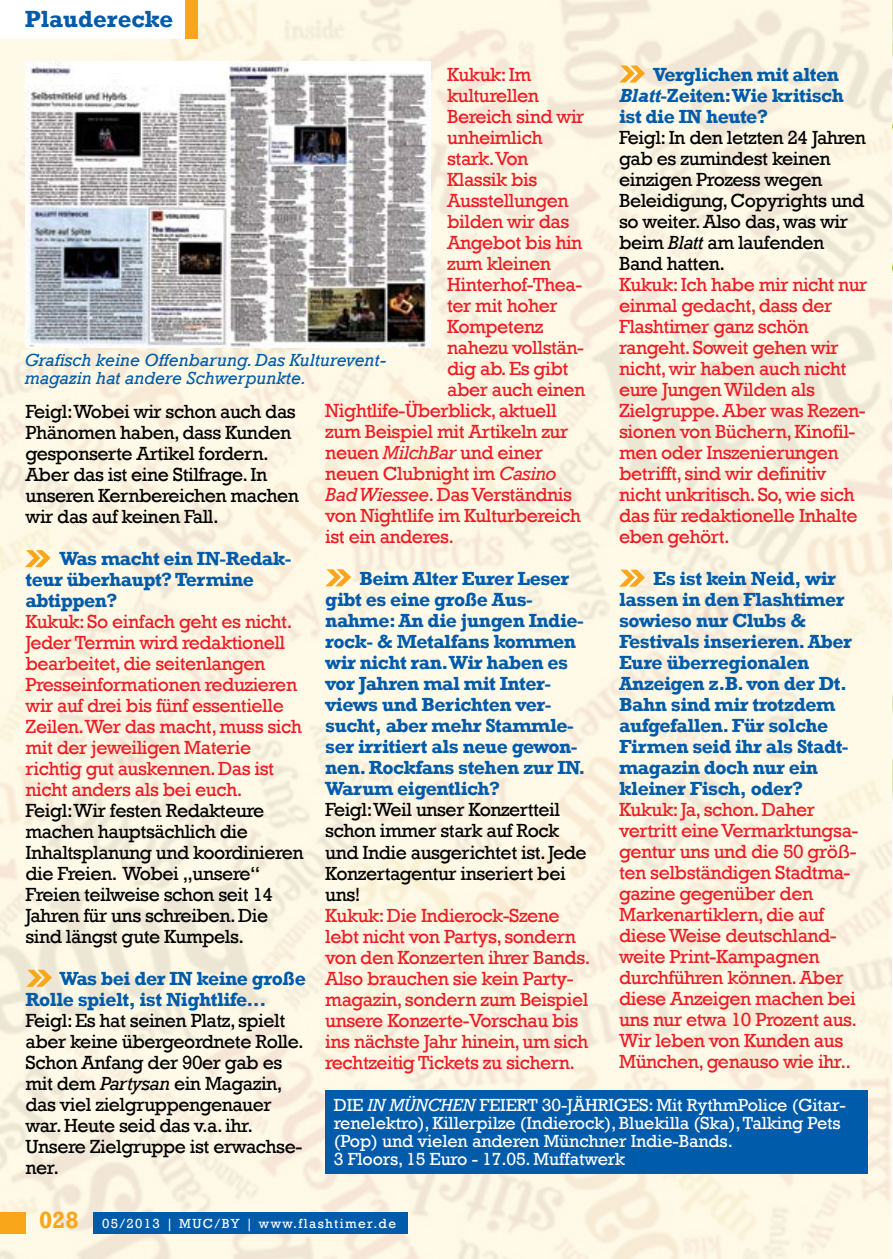
<style>
.page{position:relative;width:893px;height:1259px;background:#fff}
.page>*{position:absolute;margin:0;border:0;box-sizing:border-box;transform-origin:0 0}
.t1{font:700 24px "Rockwell";color:#005baa}
.t2{font:19.5px/21px "Rockwell";letter-spacing:-.025em;color:#ed1d24}
.t3{font:19.5px/21px "Rockwell";letter-spacing:-.025em;color:#000}
.t4{font:700 19.5px/21px "Rockwell";letter-spacing:-.025em;color:#005baa}
.t5{font:18px/18px "Rockwell";letter-spacing:-.01em;color:#fff}
.t6{font:italic 18px/18px "Rockwell";color:#005baa}
.t7{font:13.5px "Rockwell";letter-spacing:.1em;color:#fff}
.s1{font-style:italic}
.s2{font-weight:700;font-size:24px;color:#faa61a}
</style>
<div class="page">
<img style="left:0;top:0;width:892px;height:520px">
<img style="left:0;top:520px;width:892px;height:739px">
<img style="left:892px;top:0;width:1px;height:802px">
<div style="left:325px;top:1090px;width:542px;height:84px;background:#005baa"></div>
<div style="left:0;top:0;width:189px;height:38px;background:#fff"></div>
<div style="left:186px;top:0;width:12px;height:38px;background:#faa61a"></div>
<svg style="left:25px;top:550px;width:26px;height:17px"></svg>
<div style="left:0;top:1212px;width:26px;height:21px;background:#faa61a"></div>
<div style="left:94px;top:1212px;width:314px;height:21px;background:#005baa"></div>
<svg style="left:26px;top:969px;width:26px;height:17px"></svg>
<svg style="left:325px;top:569px;width:26px;height:17px"></svg>
<svg style="left:619px;top:65px;width:26px;height:17px"></svg>
<svg style="left:619px;top:569px;width:26px;height:17px"></svg>
<img style="left:26px;top:62px;width:404px;height:285px">
<p class="t1" style="left:25px;top:4px;width:150px">Plauderecke</p>
<p class="t4" style="left:619px;top:64px;width:226px">Verglichen mit alten<br><span class="s1">Blatt</span>-Zeiten: Wie kritisch ist die IN heute?</p>
<p class="t3" style="left:619px;top:127px;width:248px">Feigl: In den letzten 24 Jahren gab es zumindest keinen einzigen Prozess wegen<br>Beleidigung, Copyrights und so weiter. Also das, was wir beim <span class="s1">Blatt</span> am laufenden<br>Band hatten.</p>
<p class="t2" style="left:619px;top:274px;width:250px">Kukuk: Ich habe mir nicht nur einmal gedacht, dass der<br>Flashtimer ganz schön rangeht. Soweit gehen wir nicht, wir haben auch nicht eure Jungen Wilden als<br>Zielgruppe. Aber was Rezen&shy;sionen von Büchern, Kinofil&shy;men oder Inszenierungen betrifft, sind wir definitiv nicht unkritisch. So, wie sich das für redaktionelle Inhalte eben gehört.</p>
<p class="t4" style="left:619px;top:568px;width:234px">Es ist kein Neid, wir lassen in den Flashtimer sowieso nur Clubs &amp;<br>Festivals inserieren. Aber<br>Eure überregionalen<br>Anzeigen z.B. von der Dt.<br>Bahn sind mir trotzdem aufgefallen. Für solche<br>Firmen seid ihr als Stadt&shy;magazin doch nur ein kleiner Fisch, oder?</p>
<p class="t2" style="left:619px;top:799px;width:241px">Kukuk: Ja, schon. Daher vertritt eine Vermarktungsa&shy;gentur uns und die 50 größ&shy;ten selbständigen Stadtma&shy;gazine gegenüber den<br>Markenartiklern, die auf diese Weise deutschland&shy;weite Print-Kampagnen durchführen können. Aber diese Anzeigen machen bei uns nur etwa 10 Prozent aus.<br>Wir leben von Kunden aus<br>München, genauso wie ihr..</p>
<p class="t2" style="left:447px;top:64px;width:86px">Kukuk: Im</p>
<p class="t2" style="left:447px;top:85px;width:93px">kulturellen</p>
<p class="t2" style="left:447px;top:106px;width:139px">Bereich sind wir</p>
<p class="t2" style="left:447px;top:127px;width:97px">unheimlich</p>
<p class="t2" style="left:447px;top:148px;width:83px">stark.Von</p>
<p class="t2" style="left:447px;top:169px;width:92px">Klassik bis</p>
<p class="t2" style="left:447px;top:190px;width:123px">Ausstellungen</p>
<p class="t2" style="left:447px;top:211px;width:124px">bilden wir das</p>
<p class="t2" style="left:447px;top:232px;width:137px">Angebot bis hin</p>
<p class="t2" style="left:447px;top:253px;width:105px">zum kleinen</p>
<p class="t2" style="left:447px;top:274px;width:137px">Hinterhof-Thea-</p>
<p class="t2" style="left:447px;top:295px;width:112px">ter mit hoher</p>
<p class="t2" style="left:447px;top:316px;width:98px">Kompetenz</p>
<p class="t2" style="left:447px;top:337px;width:138px">nahezu vollstän-</p>
<p class="t2" style="left:447px;top:358px;width:123px">dig ab. Es gibt</p>
<p class="t2" style="left:447px;top:379px;width:140px">aber auch einen</p>
<p class="t2" style="left:325px;top:400px;width:233px">Nightlife-Überblick, aktuell</p>
<p class="t2" style="left:325px;top:421px;width:244px">zum Beispiel mit Artikeln zur</p>
<p class="t2" style="left:325px;top:442px;width:219px">neuen <span class="s1">MilchBar</span> und einer</p>
<p class="t2" style="left:325px;top:463px;width:233px">neuen Clubnight im <span class="s1">Casino</span></p>
<p class="t2" style="left:325px;top:484px;width:248px"><span class="s1">Bad Wiessee</span>. Das Verständnis</p>
<p class="t2" style="left:325px;top:505px;width:257px">von Nightlife im Kulturbereich</p>
<p class="t2" style="left:325px;top:526px;width:130px">ist ein anderes.</p>
<p class="t4" style="left:325px;top:568px;width:262px">B eim Alter Eurer Leser gibt es eine große Aus&shy;nahme: An die jungen Indie&shy;rock- &amp; Metalfans kommen wir nicht ran. Wir haben es vor Jahren mal mit Inter&shy;views und Berichten ver&shy;sucht, aber mehr Stammle&shy;ser irritiert als neue gewon&shy;nen. Rockfans stehen zur IN.<br>Warum eigentlich?</p>
<p class="t3" style="left:325px;top:799px;width:263px">Feigl:Weil unser Konzertteil schon immer stark auf Rock und Indie ausgerichtet ist. Jede<br>Konzertagentur inseriert bei uns!</p>
<p class="t2" style="left:325px;top:904px;width:267px">Kukuk: Die Indierock-Szene lebt nicht von Partys, sondern von den Konzerten ihrer Bands.<br>Also brauchen sie kein Party&shy;magazin, sondern zum Beispiel unsere Konzerte-Vorschau bis ins nächste Jahr hinein, um sich rechtzeitig Tickets zu sichern.</p>
<p class="t5" style="left:334px;top:1096px;width:514px">DIE <span class="s1">IN MÜNCHEN</span> FEIERT 30-JÄHRIGES: Mit RythmPolice (Gitar&shy;renelektro), Killerpilze (Indierock), Bluekilla (Ska), Talking Pets (Pop) und vielen anderen Münchner Indie-Bands.<br>3 Floors, 15 Euro - 17.05. Muffatwerk</p>
<p class="t6" style="left:25px;top:351px;width:362px">Grafisch keine Offenbarung. Das Kulturevent&shy;magazin hat andere Schwerpunkte.</p>
<p class="t3" style="left:26px;top:401px;width:275px">Feigl:Wobei wir schon auch das<br>Phänomen haben, dass Kunden gesponserte Artikel fordern.<br>Aber das ist eine Stilfrage. In unseren Kernbereichen machen wir das auf keinen Fall.</p>
<p class="t4" style="left:26px;top:548px;width:268px">Was macht ein IN-Redak&shy;teur überhaupt? Termine abtippen?</p>
<p class="t2" style="left:26px;top:611px;width:278px">Kukuk: So einfach geht es nicht.<br>Jeder Termin wird redaktionell bearbeitet, die seitenlangen<br>Presseinformationen reduzieren wir auf drei bis fünf essentielle<br>Zeilen.Wer das macht, muss sich mit der jeweiligen Materie richtig gut auskennen. Das ist nicht anders als bei euch.</p>
<p class="t3" style="left:26px;top:800px;width:280px">Feigl:Wir festen Redakteure machen hauptsächlich die<br>Inhaltsplanung und koordinieren die Freien. Wobei „unsere“<br>Freien teilweise schon seit 14<br>Jahren für uns schreiben. Die sind längst gute Kumpels.</p>
<p class="t4" style="left:26px;top:968px;width:282px">Was bei der IN keine große<br>Rolle spielt, ist Nightlife...</p>
<p class="t3" style="left:26px;top:1010px;width:280px">Feigl: Es hat seinen Platz, spielt aber keine übergeordnete Rolle.<br>Schon Anfang der 90er gab es mit dem <span class="s1">Partysan</span> ein Magazin, das viel zielgruppengenauer war. Heute seid das v.a. ihr.<br>Unsere Zielgruppe ist erwachse&shy;ner.</p>
<p class="t7" style="left:39px;top:1215px;width:359px"><span class="s2">028</span> 05/2013 | MUC/BY | www.flashtimer.de</p>
</div>
